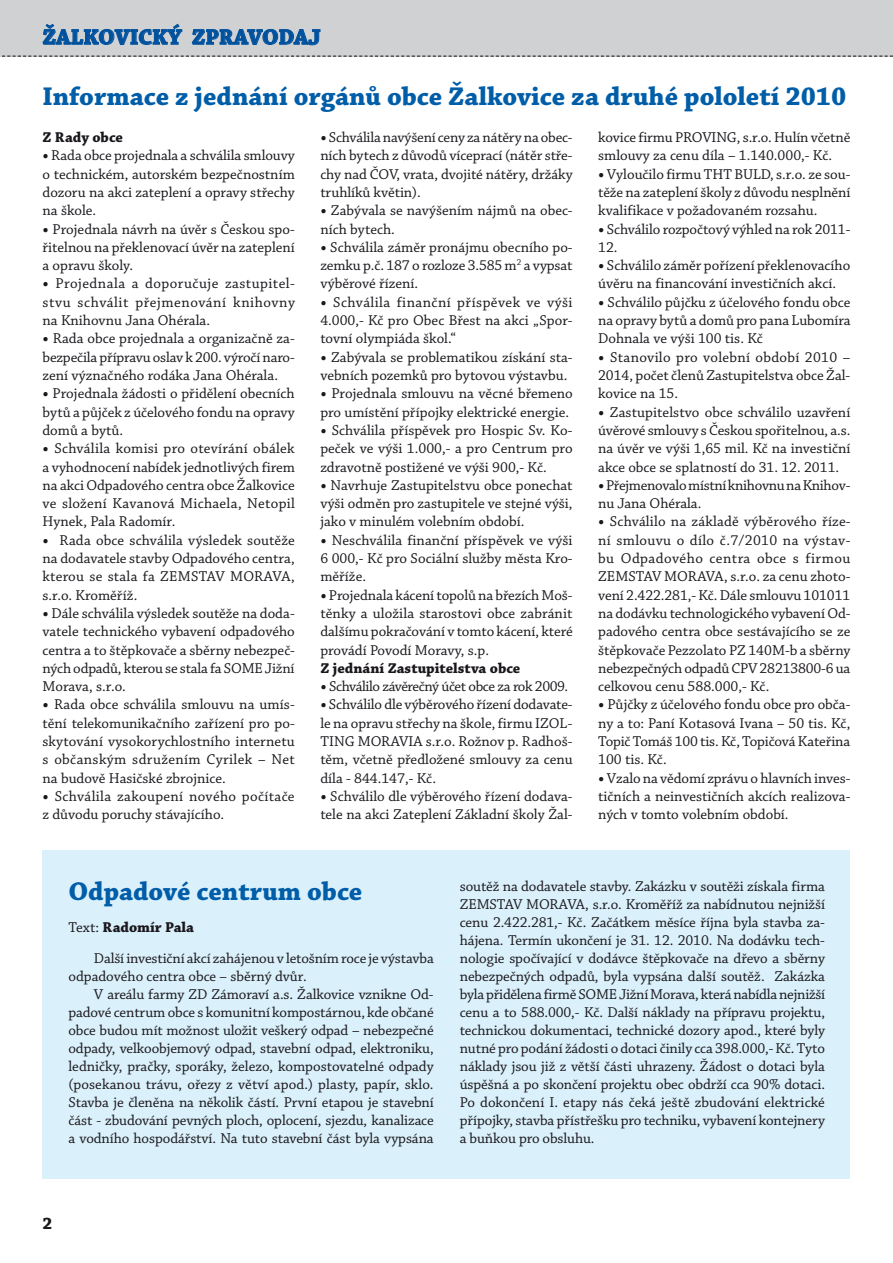
<style>
.page{position:relative;width:893px;height:1263px;background:#fff}
.page>*{position:absolute;margin:0;border:0;box-sizing:border-box;transform-origin:0 0}
.t1{font:700 27px "Chaparral Pro";color:#005da8}
.t2{font:700 22.5px "Chaparral Pro";color:#00519e}
.t3{font:700 17.25px "Chaparral Pro";color:#1a171c}
.t4{font:15px/18.3px "Chaparral Pro";color:#1a171c;text-align:justify}
.t5{font:15px/18.3px "Chaparral Pro";letter-spacing:.02em;color:#1a171c}
.t6{font:15px/18.3px "Chaparral Pro";letter-spacing:-.02em;color:#1a171c}
.t7{font:15px "Chaparral Pro";letter-spacing:-.03em;color:#1a171c}
.t8{font:700 15px "Chaparral Pro";color:#1a171c}
.s1{font-weight:700}
</style>
<div class="page">
<div style="left:0;top:0;width:893px;height:56px;background:#d0d1d2"></div>
<svg style="left:0;top:56px;width:893px;height:1px"></svg>
<svg style="left:43px;top:24px;width:139px;height:21px"></svg>
<svg style="left:192px;top:29px;width:128px;height:16px"></svg>
<div style="left:43px;top:850px;width:807px;height:328px;background:#daf0fa"></div>
<h2 class="t2" style="left:43px;top:24px;width:280px">Žalkovický zpravodaj</h2>
<h1 class="t1" style="left:43px;top:81px;width:805px">Informace z jednání orgánů obce Žalkovice za druhé pololetí 2010</h1>
<p class="t4" style="left:320px;top:129px;width:254px"><span class="s1">•</span> Schválila navýšení ceny za nátěry na obec&shy;ních bytech z důvodů víceprací (nátěr stře&shy;chy nad ČOV, vrata, dvojité nátěry, držáky truhlíků květin).</p>
<p class="t4" style="left:320px;top:202px;width:254px"><span class="s1">•</span> Zabývala se navýšením nájmů na obec&shy;ních bytech.</p>
<p class="t4" style="left:320px;top:239px;width:254px"><span class="s1">•</span> Schválila záměr pronájmu obecního po&shy;zemku p.č. 187 o rozloze 3.585 m<sup>2</sup> a vypsat výběrové řízení.</p>
<p class="t4" style="left:320px;top:293px;width:254px"><span class="s1">•</span> Schválila finanční příspěvek ve výši 4.000,- Kč pro Obec Břest na akci „Spor&shy;tovní olympiáda škol.“</p>
<p class="t4" style="left:320px;top:348px;width:254px"><span class="s1">•</span> Zabývala se problematikou získání sta&shy;vebních pozemků pro bytovou výstavbu.</p>
<p class="t4" style="left:320px;top:385px;width:254px"><span class="s1">•</span> Projednala smlouvu na věcné břemeno pro umístění přípojky elektrické energie.</p>
<p class="t4" style="left:320px;top:422px;width:254px"><span class="s1">•</span> Schválila příspěvek pro Hospic Sv. Ko&shy;peček ve výši 1.000,- a pro Centrum pro zdravotně postižené ve výši 900,- Kč.</p>
<p class="t4" style="left:320px;top:476px;width:254px"><span class="s1">•</span> Navrhuje Zastupitelstvu obce ponechat výši odměn pro zastupitele ve stejné výši, jako v minulém volebním období.</p>
<p class="t4" style="left:320px;top:531px;width:254px"><span class="s1">•</span> Neschválila finanční příspěvek ve výši 6 000,- Kč pro Sociální služby města Kro&shy;měříže.</p>
<p class="t4" style="left:320px;top:586px;width:254px"><span class="s1">•</span> Projednala kácení topolů na březích Moš&shy;těnky a uložila starostovi obce zabránit dalšímu pokračování v tomto kácení, které provádí Povodí Moravy, s.p.</p>
<p class="t8" style="left:320px;top:659px;width:202px">Z jednání Zastupitelstva obce</p>
<p class="t7" style="left:320px;top:678px;width:249px"><span class="s1">•</span> Schválilo závěrečný účet obce za rok 2009.</p>
<p class="t4" style="left:320px;top:696px;width:254px"><span class="s1">•</span> Schválilo dle výběrového řízení dodavate&shy;le na opravu střechy na škole, firmu IZOL-TING MORAVIA s.r.o. Rožnov p. Radhoš&shy;těm, včetně předložené smlouvy za cenu díla - 844.147,- Kč.</p>
<p class="t4" style="left:320px;top:788px;width:254px"><span class="s1">•</span> Schválilo dle výběrového řízení dodava&shy;tele na akci Zateplení Základní školy Žal-</p>
<p class="t4" style="left:598px;top:129px;width:254px">kovice firmu PROVING, s.r.o. Hulín včetně smlouvy za cenu díla – 1.140.000,- Kč.</p>
<p class="t4" style="left:598px;top:165px;width:254px"><span class="s1">•</span> Vyloučilo firmu THT BULD, s.r.o. ze sou&shy;těže na zateplení školy z důvodu nesplnění kvalifikace v požadovaném rozsahu.</p>
<p class="t4" style="left:598px;top:220px;width:254px"><span class="s1">•</span> Schválilo rozpočtový výhled na rok 2011-<br>12.</p>
<p class="t4" style="left:598px;top:257px;width:254px"><span class="s1">•</span> Schválilo záměr pořízení překlenovacího úvěru na financování investičních akcí.</p>
<p class="t4" style="left:598px;top:293px;width:254px"><span class="s1">•</span> Schválilo půjčku z účelového fondu obce na opravy bytů a domů pro pana Lubomíra Dohnala ve výši 100 tis. Kč</p>
<p class="t4" style="left:598px;top:348px;width:254px"><span class="s1">•</span> Stanovilo pro volební období 2010 – 2014, počet členů Zastupitelstva obce Žal&shy;kovice na 15.</p>
<p class="t4" style="left:598px;top:403px;width:254px"><span class="s1">•</span> Zastupitelstvo obce schválilo uzavření úvěrové smlouvy s Českou spořitelnou, a.s. na úvěr ve výši 1,65 mil. Kč na investiční akce obce se splatností do 31. 12. 2011.</p>
<p class="t6" style="left:598px;top:476px;width:254px"><span class="s1">•</span> Přejmenovalo místní knihovnu naKnihov&shy;nu Jana Ohérala.</p>
<p class="t4" style="left:598px;top:513px;width:254px"><span class="s1">•</span> Schválilo na základě výběrového říze&shy;ní smlouvu o dílo č.7/2010 na výstav&shy;bu Odpadového centra obce s firmou ZEMSTAV MORAVA, s.r.o. za cenu zhoto&shy;vení 2.422.281,- Kč. Dále smlouvu 101011 na dodávku technologického vybavení Od&shy;padového centra obce sestávajícího se ze štěpkovače Pezzolato PZ 140M-b a sběrny nebezpečných odpadů CPV 28213800-6 ua celkovou cenu 588.000,- Kč.</p>
<p class="t4" style="left:598px;top:696px;width:254px"><span class="s1">•</span> Půjčky z účelového fondu obce pro obča&shy;ny a to: Paní Kotasová Ivana – 50 tis. Kč, Topič Tomáš 100 tis. Kč, Topičová Kateřina 100 tis. Kč.</p>
<p class="t4" style="left:598px;top:769px;width:254px"><span class="s1">•</span> Vzalo na vědomí zprávu o hlavních inves&shy;tičních a neinvestičních akcích realizova&shy;ných v tomto volebním období.</p>
<p class="t8" style="left:43px;top:128px;width:82px">ZRady obce</p>
<p class="t4" style="left:43px;top:147px;width:254px"><span class="s1">•</span> Rada obce projednala a schválila smlouvy o technickém, autorském bezpečnostním dozoru na akci zateplení a opravy střechy na škole.</p>
<p class="t4" style="left:43px;top:220px;width:254px"><span class="s1">•</span> Projednala návrh na úvěr s Českou spo&shy;řitelnou na překlenovací úvěr na zateplení a opravu školy.</p>
<p class="t4" style="left:43px;top:275px;width:254px"><span class="s1">•</span> Projednala a doporučuje zastupitel&shy;stvu schválit přejmenování knihovny na Knihovnu Jana Ohérala.</p>
<p class="t4" style="left:43px;top:330px;width:254px"><span class="s1">•</span> Rada obce projednala a organizačně za&shy;bezpečila přípravu oslav k 200. výročí naro&shy;zení význačného rodáka Jana Ohérala.</p>
<p class="t4" style="left:43px;top:385px;width:254px"><span class="s1">•</span> Projednala žádosti o přidělení obecních bytů a půjček z účelového fondu na opravy domů a bytů.</p>
<p class="t4" style="left:43px;top:440px;width:254px"><span class="s1">•</span> Schválila komisi pro otevírání obálek a vyhodnocení nabídek jednotlivých firem na akci Odpadového centra obce Žalkovice ve složení Kavanová Michaela, Netopil Hynek, Pala Radomír.</p>
<p class="t4" style="left:43px;top:531px;width:254px"><span class="s1">•</span> Rada obce schválila výsledek soutěže na dodavatele stavby Odpadového centra, kterou se stala fa ZEMSTAV MORAVA, s.r.o. Kroměříž.</p>
<p class="t4" style="left:43px;top:605px;width:254px"><span class="s1">•</span> Dále schválila výsledek soutěže na doda&shy;vatele technického vybavení odpadového centra a to štěpkovače a sběrny nebezpeč&shy;ných odpadů, kterou se stala fa SOME Jižní Morava, s.r.o.</p>
<p class="t4" style="left:43px;top:696px;width:254px"><span class="s1">•</span> Rada obce schválila smlouvu na umís&shy;tění telekomunikačního zařízení pro po&shy;skytování vysokorychlostního internetu s občanským sdružením Cyrilek – Net na budově Hasičské zbrojnice.</p>
<p class="t5" style="left:43px;top:788px;width:254px"><span class="s1">•</span> Schválila zakoupení nového počítače z důvodu poruchy stávajícího.</p>
<h1 class="t1" style="left:68px;top:875px;width:295px">Odpadové centrum obce</h1>
<p class="t4" style="left:94px;top:912px;width:341px;line-height:30.8px;text-indent:-26px">Text: <span class="s1">Radomír Pala<br></span>Další investiční akcí zahájenou v letošním roce je výstavba</p>
<p class="t4" style="left:68px;top:967px;width:240px">odpadového centra obce – sběrný dvůr.</p>
<p class="t4" style="left:94px;top:985px;width:341px">V areálu farmy ZD Zámoraví a.s. Žalkovice vznikne Od-</p>
<p class="t4" style="left:68px;top:1003px;width:367px">padové centrum obce s komunitní kompostárnou, kde občané</p>
<p class="t4" style="left:68px;top:1021px;width:367px">obce budou mít možnost uložit veškerý odpad – nebezpečné</p>
<p class="t4" style="left:68px;top:1039px;width:367px">odpady, velkoobjemový odpad, stavební odpad, elektroniku,</p>
<p class="t4" style="left:68px;top:1057px;width:367px">ledničky, pračky, sporáky, železo, kompostovatelné odpady</p>
<p class="t4" style="left:68px;top:1075px;width:367px">(posekanou trávu, ořezy z větví apod.) plasty, papír, sklo.</p>
<p class="t4" style="left:68px;top:1093px;width:367px">Stavba je členěna na několik částí. První etapou je stavební</p>
<p class="t4" style="left:68px;top:1111px;width:367px">část - zbudování pevných ploch, oplocení, sjezdu, kanalizace</p>
<p class="t4" style="left:68px;top:1129px;width:367px">a vodního hospodářství. Na tuto stavební část byla vypsána</p>
<p class="t4" style="left:460px;top:878px;width:367px">soutěž na dodavatele stavby. Zakázku v soutěži získala firma ZEMSTAV MORAVA, s.r.o. Kroměříž za nabídnutou nejnižší cenu 2.422.281,- Kč. Začátkem měsíce října byla stavba za&shy;hájena. Termín ukončení je 31. 12. 2010. Na dodávku tech&shy;nologie spočívající v dodávce štěpkovače na dřevo a sběrny nebezpečných odpadů, byla vypsána další soutěž. Zakázka byla přidělena firmě SOME Jižní Morava, která nabídla nejnižší cenu a to 588.000,- Kč. Další náklady na přípravu projektu, technickou dokumentaci, technické dozory apod., které byly nutné pro podání žádosti o dotaci činily cca 398.000,- Kč. Tyto náklady jsou již z větší části uhrazeny. Žádost o dotaci byla úspěšná a po skončení projektu obec obdrží cca 90% dotaci.<br>Po dokončení I. etapy nás čeká ještě zbudování elektrické přípojky, stavba přístřešku pro techniku, vybavení kontejnery a buňkou pro obsluhu.</p>
<p class="t3" style="left:43px;top:1214px;width:11px">2</p>
</div>
